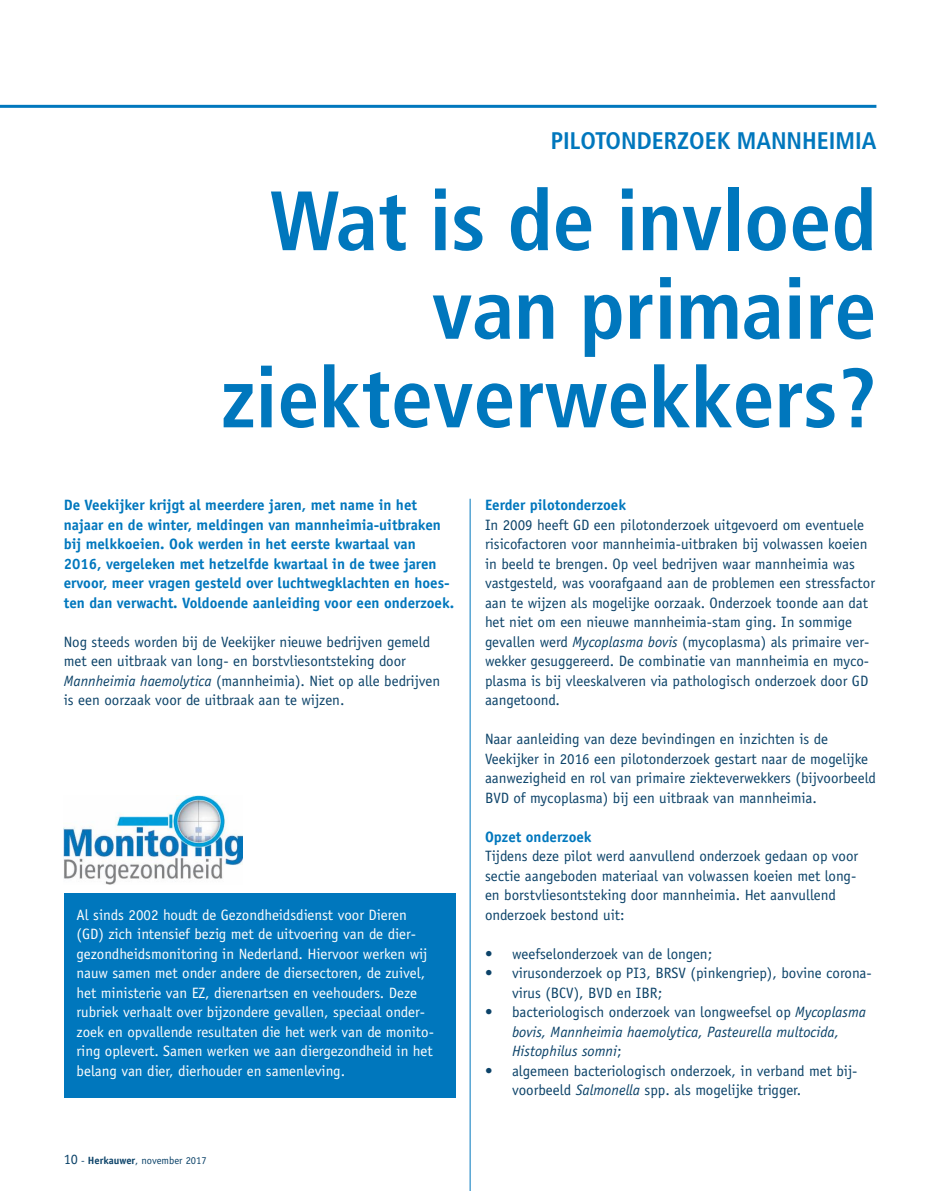
<style>
.page{position:relative;width:936px;height:1191px;background:#fff}
.page>*{position:absolute;margin:0;border:0;box-sizing:border-box;transform-origin:0 0}
.t1{font:700 condensed 84px/88.5px "Frutiger LT Std";color:#0077bd;text-align:right}
.t2{font:700 condensed 24px "Frutiger LT Std";color:#0077bd}
.t3{font:15px/19.5px "Officina Sans Std";color:#0c4369}
.t4{font:15px/19.5px "Officina Sans Std";color:#fdfdfd}
.t5{font:700 15px/19.5px "Officina Sans Std";color:#0077bd}
.t6{font:italic 15px/19.5px "Officina Sans Std";color:#0c4369}
.t7{font:10.5px "Officina Sans Std";color:#0c4369}
.s1{font-style:italic}
.s2{font-size:14.25px}
.s3{font-weight:700}
.s4{font-weight:700;color:#0077bd}
.s5{font-style:normal}
</style>
<div class="page">
<hr style="left:0;top:105px;width:876px;height:3px;background:#0077bd">
<hr style="left:470px;top:499px;width:1px;height:692px;background:#0077bd">
<img style="left:64px;top:795px;width:178px;height:89px">
<div style="left:64px;top:893px;width:391px;height:204px;background:#0077bd"></div>
<p class="t2" style="left:550px;top:127px;width:327px">PILOTONDERZOEK MANNHEIMIA</p>
<p class="t1" style="left:221px;top:177px;width:656px">Wat is de invloed van primaire ziekteverwekkers?</p>
<p class="t5" style="left:64px;top:495px;width:392px">De Veekijker krijgt al meerdere jaren, met name in het najaar en de winter, meldingen van mannheimia-uitbraken bij melkkoeien. Ook werden in het eerste kwartaal van 2016, vergeleken met hetzelfde kwartaal in de twee jaren ervoor, meer vragen gesteld over luchtwegklachten en hoes&shy;ten dan verwacht. Voldoende aanleiding voor een onderzoek.</p>
<p class="t3" style="left:64px;top:632px;width:378px">Nog steeds worden bij de Veekijker nieuwe bedrijven gemeld met een uitbraak van long- en borstvliesontsteking door <span class="s1">Mannheimia haemolytica</span> (mannheimia). Niet op alle bedrijven is een oorzaak voor de uitbraak aan te wijzen.</p>
<p class="t4" style="left:77px;top:905px;width:359px">Al sinds 2002 houdt de Gezondheidsdienst voor Dieren (GD) zich intensief bezig met de uitvoering van de dier&shy;gezondheidsmonitoring in Nederland. Hiervoor werken wij nauw samen met onder andere de diersectoren, de zuivel, het ministerie van EZ, dierenartsen en veehouders. Deze rubriek verhaalt over bijzondere gevallen, speciaal onder&shy;zoek en opvallende resultaten die het werk van de monito&shy;ring oplevert. Samen werken we aan diergezondheid in het belang van dier, dierhouder en samenleving.</p>
<p class="t7" style="left:64px;top:1154px;width:144px"><span class="s2">10</span> - <span class="s3">Herkauwer</span>, november 2017</p>
<p class="t3" style="left:485px;top:495px;width:391px"><span class="s4">Eerder pilotonderzoek<br></span>In 2009 heeft GD een pilotonderzoek uitgevoerd om eventuele risicofactoren voor mannheimia-uitbraken bij volwassen koeien in beeld te brengen. Op veel bedrijven waar mannheimia was vastgesteld, was voorafgaand aan de problemen een stressfactor aan te wijzen als mogelijke oorzaak. Onderzoek toonde aan dat het niet om een nieuwe mannheimia-stam ging. In sommige gevallen werd <span class="s1">Mycoplasma bovis</span> (mycoplasma) als primaire ver&shy;wekker gesuggereerd. De combinatie van mannheimia en myco&shy;plasma is bij vleeskalveren via pathologisch onderzoek door GD aangetoond.</p>
<p class="t3" style="left:485px;top:729px;width:392px">Naar aanleiding van deze bevindingen en inzichten is de Veekijker in 2016 een pilotonderzoek gestart naar de mogelijke aanwezigheid en rol van primaire ziekteverwekkers (bijvoorbeeld BVD of mycoplasma) bij een uitbraak van mannheimia.</p>
<p class="t3" style="left:485px;top:827px;width:375px"><span class="s4">Opzet onderzoek<br></span>Tijdens deze pilot werd aanvullend onderzoek gedaan op voor sectie aangeboden materiaal van volwassen koeien met long&shy;en borstvliesontsteking door mannheimia. Het aanvullend onderzoek bestond uit:</p>
<p class="t3" style="left:485px;top:944px;width:229px">• weefselonderzoek van de longen;</p>
<p class="t3" style="left:512px;top:963px;width:361px;text-indent:-27px">• virusonderzoek op PI3, BRSV (pinkengriep), bovine corona&shy;virus (BCV), BVD en IBR;</p>
<p class="t6" style="left:512px;top:1002px;width:355px;text-indent:-27px"><span class="s5">• bacteriologisch onderzoek van longweefsel op</span> Mycoplasma bovis, Mannheimia haemolytica, Pasteurella multocida,<br>Histophilus somni<span class="s5">;</span></p>
<p class="t3" style="left:512px;top:1061px;width:347px;text-indent:-27px">• algemeen bacteriologisch onderzoek, in verband met bij&shy;voorbeeld <span class="s1">Salmonella</span> spp. als mogelijke trigger.</p>
</div>
